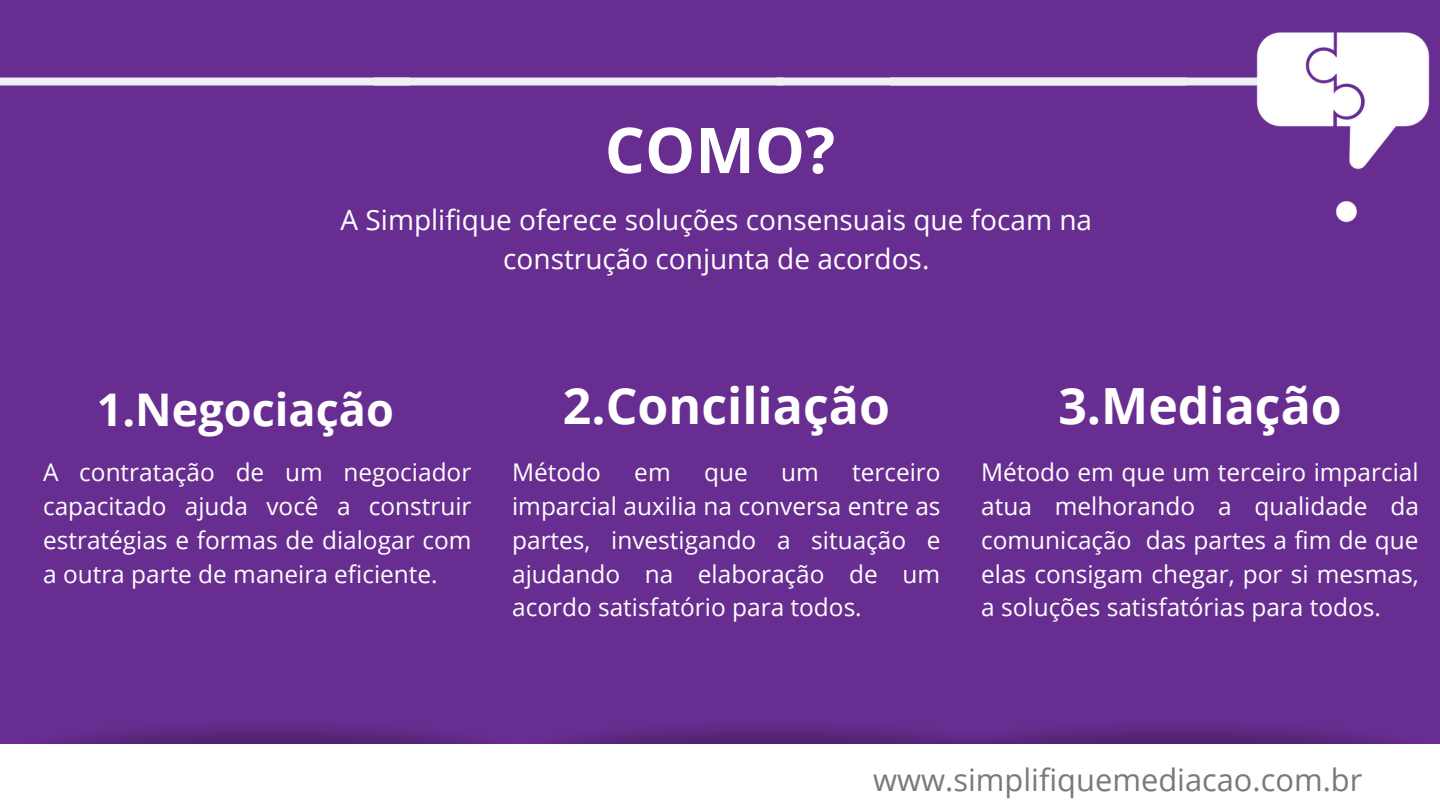
<style>
.page{position:relative;width:1440px;height:810px;background:#682d90}
.page>*{position:absolute;margin:0;border:0;box-sizing:border-box;transform-origin:0 0}
.t1{font:700 63.2px "Open Sans";color:#fff}
.t2{font:700 50px "Open Sans";color:#fff}
.t3{font:700 45px "Open Sans";color:#fff}
.t4{font:30.8px "Open Sans";color:#7b7879}
.t5{font:28px/39.1px "Open Sans";color:#fff;text-align:center}
.t6{font:24.4px/33.8px "Open Sans";color:#fff;text-align:justify}
</style>
<div class="page">
<div style="left:0;top:78px;width:1187px;height:7px;background:#eff0f2"></div>
<img style="left:1187px;top:32px;width:243px;height:191px">
<img style="left:0;top:728px;width:485px;height:17px">
<div style="left:0;top:745px;width:543px;height:65px;background:#fff"></div>
<img style="left:485px;top:728px;width:408px;height:17px">
<div style="left:497px;top:745px;width:547px;height:65px;background:#fff"></div>
<img style="left:893px;top:728px;width:547px;height:17px">
<div style="left:905px;top:745px;width:535px;height:65px;background:#fff"></div>
<h1 class="t1" style="left:605px;top:106px;width:232px">COMO?</h1>
<p class="t5" style="left:341px;top:199px;width:753px">A Simplifique oferece soluções consensuais que focam na construção conjunta de acordos.</p>
<h3 class="t3" style="left:97px;top:378px;width:299px">1.Negociação</h3>
<h2 class="t2" style="left:563px;top:371px;width:328px">2.Conciliação</h2>
<h2 class="t2" style="left:1058px;top:371px;width:285px">3.Mediação</h2>
<p class="t6" style="left:43px;top:455px;width:430px">A contratação de um negociador capacitado ajuda você a construir estratégias e formas de dialogar com a outra parte de maneira eficiente.</p>
<p class="t6" style="left:981px;top:455px;width:439px">Método em que um terceiro imparcial atua melhorando a qualidade da comunicação das partes a fim de que elas consigam chegar, por si mesmas, a soluções satisfatórias para todos.</p>
<p class="t6" style="left:512px;top:455px;width:90px">Método</p>
<p class="t6" style="left:634px;top:455px;width:38px">em</p>
<p class="t6" style="left:704px;top:455px;width:45px">que</p>
<p class="t6" style="left:781px;top:455px;width:39px">um</p>
<p class="t6" style="left:512px;top:455px;width:430px;text-indent:340px">terceiro imparcial auxilia na conversa entre as partes, investigando a situação e ajudando na elaboração de um acordo satisfatório para todos.</p>
<p class="t4" style="left:873px;top:758px;width:491px">www.simplifiquemediacao.com.br</p>
</div>
